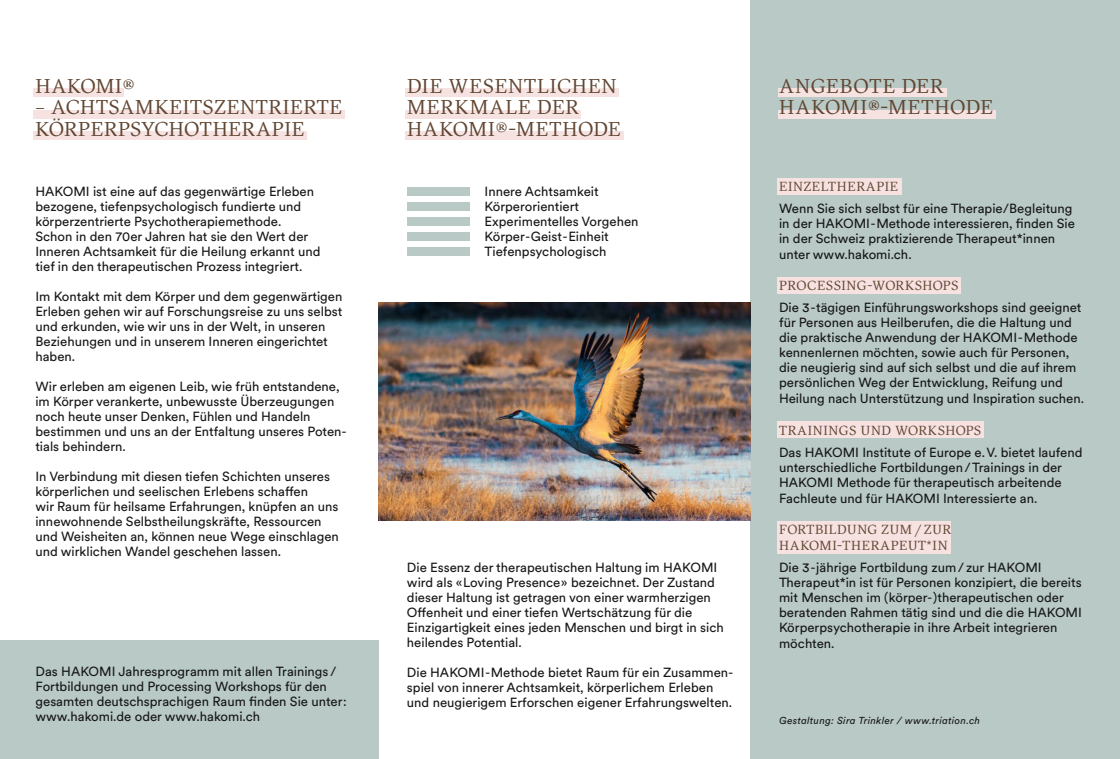
<style>
.page{position:relative;width:1120px;height:759px;background:#fff}
.page>*{position:absolute;margin:0;border:0;box-sizing:border-box;transform-origin:0 0}
.t1{font:20px/21.2px "GT Sectra";letter-spacing:.04em;color:#614531}
.t2{font:13.12px/15px "Circular XX";color:#171717}
.t3{font:13.12px/15.8px "GT Sectra";letter-spacing:.055em;color:#614531}
.t4{font:13.12px "GT Sectra";letter-spacing:.03em;color:#614531}
.t5{font:italic 10px "Circular XX";letter-spacing:.03em;color:#171717}
</style>
<div class="page">
<div style="left:751px;top:0;width:369px;height:758px;background:#b8c9c6"></div>
<div style="left:407px;top:187px;width:63px;height:9px;background:#b8c9c6"></div>
<div style="left:407px;top:202px;width:63px;height:9px;background:#b8c9c6"></div>
<div style="left:407px;top:217px;width:63px;height:9px;background:#b8c9c6"></div>
<div style="left:407px;top:232px;width:63px;height:9px;background:#b8c9c6"></div>
<div style="left:407px;top:247px;width:63px;height:9px;background:#b8c9c6"></div>
<div style="left:778px;top:88px;width:168px;height:8px;background:#f7e2e2"></div>
<div style="left:406px;top:88px;width:213px;height:8px;background:#f7e2e2"></div>
<div style="left:33px;top:88px;width:91px;height:8px;background:#f7e2e2"></div>
<div style="left:406px;top:131px;width:218px;height:9px;background:#f7e2e2"></div>
<div style="left:33px;top:131px;width:274px;height:9px;background:#f7e2e2"></div>
<div style="left:778px;top:110px;width:217px;height:8px;background:#f7e2e2"></div>
<div style="left:406px;top:110px;width:175px;height:8px;background:#f7e2e2"></div>
<div style="left:33px;top:110px;width:311px;height:8px;background:#f7e2e2"></div>
<div style="left:777px;top:178px;width:124px;height:17px;background:#f7e2e2"></div>
<div style="left:777px;top:277px;width:183px;height:17px;background:#f7e2e2"></div>
<div style="left:777px;top:421px;width:206px;height:17px;background:#f7e2e2"></div>
<div style="left:777px;top:520px;width:173px;height:17px;background:#f7e2e2"></div>
<div style="left:777px;top:537px;width:173px;height:17px;background:#f7e2e2"></div>
<div style="left:0;top:640px;width:378px;height:118px;background:#b8c9c6"></div>
<img style="left:378px;top:302px;width:373px;height:218px">
<h1 class="t1" style="left:35px;top:75px;width:100px">HAKOMI®</h1>
<h1 class="t1" style="left:35px;top:97px;width:308px">– ACHTSAMKEITSZENTRIERTE<br>KÖRPERPSYCHOTHERAPIE</h1>
<p class="t2" style="left:35px;top:183px;width:287px">HAKOMI ist eine auf das gegenwärtige Erleben bezogene, tiefenpsychologisch fundierte und körperzentrierte Psychotherapiemethode.<br>Schon in den 70er Jahren hat sie den Wert der Inneren Achtsamkeit für die Heilung erkannt und tief in den therapeutischen Prozess integriert.</p>
<p class="t2" style="left:35px;top:288px;width:308px">Im Kontakt mit dem Körper und dem gegenwärtigen Erleben gehen wir auf Forschungsreise zu uns selbst und erkunden, wie wir uns in der Welt, in unseren Beziehungen und in unserem Inneren eingerichtet haben.</p>
<p class="t2" style="left:35px;top:378px;width:313px">Wir erleben am eigenen Leib, wie früh entstandene, im Körper verankerte, unbewusste Überzeugungen noch heute unser Denken, Fühlen und Handeln bestimmen und uns an der Entfaltung unseres Poten&shy;tials behindern.</p>
<p class="t2" style="left:35px;top:468px;width:305px">In Verbindung mit diesen tiefen Schichten unseres körperlichen und seelischen Erlebens schaffen<br>wir Raum für heilsame Erfahrungen, knüpfen an uns innewohnende Selbstheilungskräfte, Ressourcen und Weisheiten an, können neue Wege einschlagen und wirklichen Wandel geschehen lassen.</p>
<p class="t2" style="left:36px;top:663px;width:313px">Das HAKOMI Jahresprogramm mit allen Trainings / Fortbildungen und Processing Workshops für den gesamten deutschsprachigen Raum finden Sie unter: www.hakomi.de oder www.hakomi.ch</p>
<h1 class="t1" style="left:407px;top:75px;width:215px">DIE WESENTLICHEN<br>MERKMALE DER<br>HAKOMI®-METHODE</h1>
<h1 class="t1" style="left:779px;top:75px;width:215px">ANGEBOTE DER<br>HAKOMI®-METHODE</h1>
<p class="t2" style="left:484px;top:183px;width:155px">Innere Achtsamkeit<br>Körperorientiert<br>Experimentelles Vorgehen<br>Körper-Geist-Einheit<br>Tiefenpsychologisch</p>
<p class="t2" style="left:407px;top:559px;width:318px">Die Essenz der therapeutischen Haltung im HAKOMI wird als «Loving Presence» bezeichnet. Der Zustand dieser Haltung ist getragen von einer warmherzigen Offenheit und einer tiefen Wertschätzung für die Einzigartigkeit eines jeden Menschen und birgt in sich heilendes Potential.</p>
<p class="t2" style="left:407px;top:664px;width:328px">Die HAKOMI-Methode bietet Raum für ein Zusammen&shy;spiel von innerer Achtsamkeit, körperlichem Erleben und neugierigem Erforschen eigener Erfahrungswelten.</p>
<p class="t3" style="left:779px;top:178px;width:120px">EINZELTHERAPIE</p>
<p class="t2" style="left:779px;top:200px;width:297px">Wenn Sie sich selbst für eine Therapie/Begleitung in der HAKOMI-Methode interessieren, finden Sie in der Schweiz praktizierende Therapeut*innen unter www.hakomi.ch.</p>
<p class="t4" style="left:779px;top:277px;width:181px">PROCESSING-WORKSHOPS</p>
<p class="t2" style="left:779px;top:299px;width:306px">Die 3-tägigen Einführungsworkshops sind geeignet für Personen aus Heilberufen, die die Haltung und die praktische Anwendung der HAKOMI-Methode kennenlernen möchten, sowie auch für Personen, die neugierig sind auf sich selbst und die auf ihrem persönlichen Weg der Entwicklung, Reifung und Heilung nach Unterstützung und Inspiration suchen.</p>
<p class="t3" style="left:779px;top:422px;width:204px">TRAININGS UND WORKSHOPS</p>
<p class="t2" style="left:779px;top:444px;width:305px">Das HAKOMI Institute of Europe e.V. bietet laufend unterschiedliche Fortbildungen/Trainings in der HAKOMI Methode für therapeutisch arbeitende Fachleute und für HAKOMI Interessierte an.</p>
<p class="t3" style="left:779px;top:521px;width:174px">FORTBILDUNG ZUM / ZUR<br>HAKOMI-THERAPEUT*IN</p>
<p class="t2" style="left:779px;top:559px;width:304px">Die 3-jährige Fortbildung zum/ zur HAKOMI Therapeut*in ist für Personen konzipiert, die bereits mit Menschen im (körper-)therapeutischen oder beratenden Rahmen tätig sind und die die HAKOMI Körperpsychotherapie in ihre Arbeit integrieren möchten.</p>
<p class="t5" style="left:779px;top:713px;width:202px">Gestaltung: Sira Trinkler / www.triation.ch</p>
</div>
